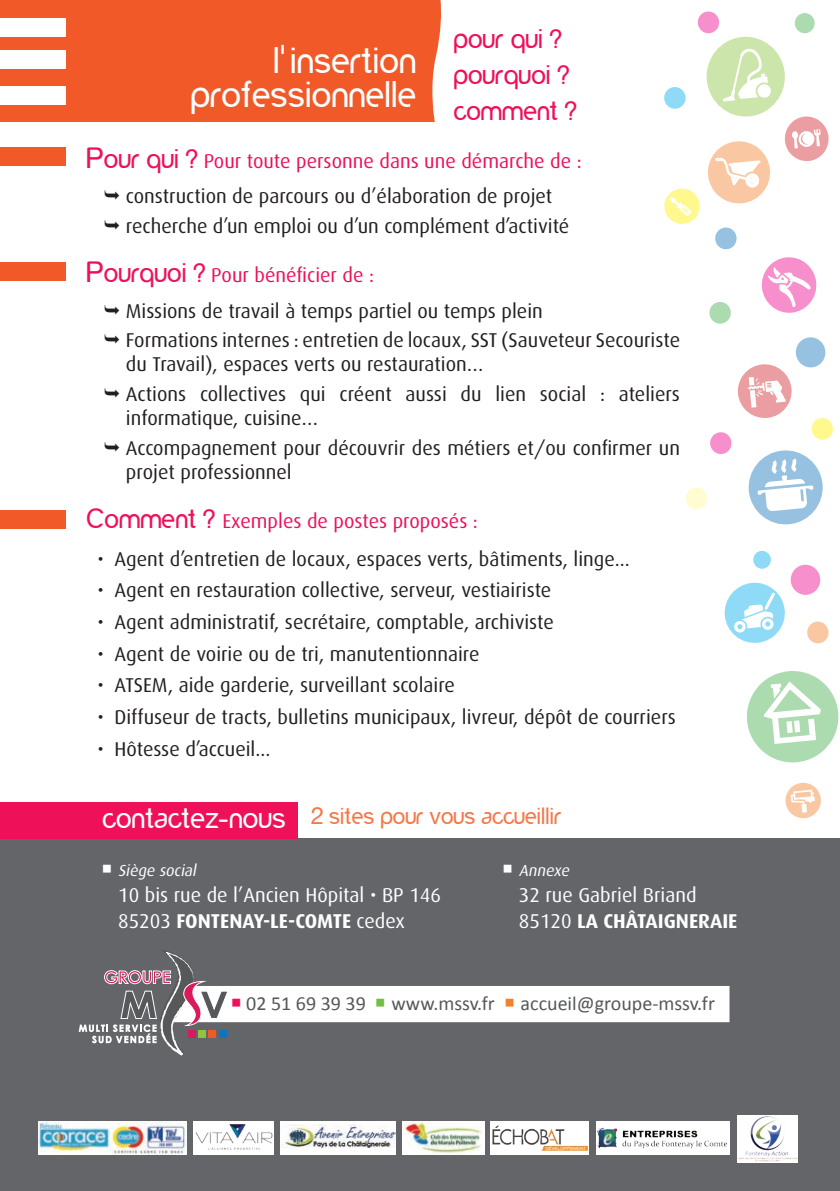
<style>
.page{position:relative;width:840px;height:1191px;background:#fff}
.page>*{position:absolute;margin:0;border:0;box-sizing:border-box;transform-origin:0 0}
.t1{font:37.6px/33.8px "yorkville";color:#fff;text-align:right}
.t2{font:30px "yorkville";color:#fff}
.t3{font:28px/36px "yorkville";color:#ee1059}
.t4{font:24px "yorkville";color:#f47847}
.t5{font:20px/24px "Dax";color:#231f20}
.t6{font:20px/26px "Dax";color:#fff}
.t7{font:20px "Calibri";color:#57585a}
.t8{font:20px "Dax";color:#ee1059}
.t9{font:italic 16px "Dax";color:#fff}
.s1{font-family:"yorkville";font-size:28px;color:#ee1059}
.s2{color:#ee1059}
.s3{font-family:"yorkville";font-size:28px}
.s4{font-weight:700}
.s5{color:#74bf43}
.s6{color:#f4802e}
</style>
<div class="page">
<div style="left:0;top:838px;width:839px;height:353px;background:#636569"></div>
<svg style="left:752px;top:550px;width:18px;height:19px"></svg>
<svg style="left:793px;top:13px;width:21px;height:21px"></svg>
<svg style="left:747px;top:671px;width:92px;height:92px"></svg>
<svg style="left:724px;top:564px;width:96px;height:79px"></svg>
<svg style="left:664px;top:36px;width:165px;height:188px"></svg>
<svg style="left:761px;top:257px;width:56px;height:56px"></svg>
<svg style="left:737px;top:337px;width:88px;height:81px"></svg>
<svg style="left:785px;top:782px;width:36px;height:37px"></svg>
<svg style="left:748px;top:450px;width:75px;height:75px"></svg>
<svg style="left:714px;top:227px;width:22px;height:23px"></svg>
<svg style="left:663px;top:86px;width:22px;height:23px"></svg>
<svg style="left:696px;top:11px;width:23px;height:23px"></svg>
<svg style="left:709px;top:432px;width:22px;height:22px"></svg>
<svg style="left:806px;top:621px;width:22px;height:23px"></svg>
<svg style="left:708px;top:301px;width:22px;height:23px"></svg>
<svg style="left:810px;top:417px;width:23px;height:23px"></svg>
<svg style="left:685px;top:487px;width:22px;height:23px"></svg>
<div style="left:0;top:0;width:441px;height:122px;background:#f15929"></div>
<div style="left:0;top:802px;width:298px;height:36px;background:#ee1059"></div>
<div style="left:0;top:19px;width:65px;height:18px;background:#fff"></div>
<div style="left:0;top:51px;width:65px;height:18px;background:#fff"></div>
<div style="left:0;top:86px;width:65px;height:18px;background:#fff"></div>
<div style="left:0;top:148px;width:65px;height:18px;background:#f15929"></div>
<div style="left:0;top:262px;width:65px;height:19px;background:#f15929"></div>
<div style="left:0;top:510px;width:65px;height:18px;background:#f15929"></div>
<img style="left:38px;top:1121px;width:148px;height:33px">
<div style="left:193px;top:1121px;width:81px;height:33px;background:#fff"></div>
<img style="left:195px;top:1124px;width:78px;height:26px">
<div style="left:596px;top:1121px;width:133px;height:33px;background:#fff"></div>
<img style="left:596px;top:1127px;width:131px;height:21px">
<div style="left:280px;top:1121px;width:116px;height:33px;background:#fff"></div>
<img style="left:280px;top:1124px;width:116px;height:24px">
<div style="left:490px;top:1121px;width:98px;height:33px;background:#fff"></div>
<img style="left:492px;top:1125px;width:94px;height:25px">
<img style="left:737px;top:1115px;width:60px;height:47px">
<img style="left:402px;top:1121px;width:82px;height:33px">
<svg style="left:79px;top:950px;width:650px;height:105px"></svg>
<h1 class="t1" style="left:190px;top:45px;width:227px">l’insertion professionnelle</h1>
<h3 class="t3" style="left:453px;top:22px;width:125px">pour qui ? pourquoi ? comment ?</h3>
<p class="t5" style="left:86px;top:144px;width:496px;line-height:35.4px;text-align:center"><span class="s1">Pour qui ?</span> <span class="s2">Pour toute personne dans une démarche de : </span>construction de parcours ou d’élaboration de projet</p>
<p class="t5" style="left:126px;top:214px;width:444px">recherche d’un emploi ou d’un complément d’activité</p>
<p class="t5" style="left:126px;top:258px;width:418px;line-height:35.4px;text-indent:-40px"><span class="s1">Pourquoi ?</span> <span class="s2">Pour bénéficier de :<br></span>Missions de travail à temps partiel ou temps plein</p>
<p class="t5" style="left:126px;top:329px;width:555px">Formations internes : entretien de locaux, SST (Sauveteur Secouriste du Travail), espaces verts ou restauration…</p>
<p class="t5" style="left:126px;top:382px;width:555px">Actions collectives qui créent aussi du lien social : ateliers informatique, cuisine…</p>
<p class="t5" style="left:126px;top:436px;width:555px">Accompagnement pour découvrir des métiers et/ou confirmer un projet professionnel</p>
<p class="t8" style="left:86px;top:510px;width:393px"><span class="s3">Comment ?</span> Exemples de postes proposés :</p>
<p class="t5" style="left:97px;top:547px;width:533px">• Agent d’entretien de locaux, espaces verts, bâtiments, linge...</p>
<p class="t5" style="left:97px;top:578px;width:455px">• Agent en restauration collective, serveur, vestiairiste</p>
<p class="t5" style="left:97px;top:610px;width:457px">• Agent administratif, secrétaire, comptable, archiviste</p>
<p class="t5" style="left:97px;top:642px;width:383px">• Agent de voirie ou de tri, manutentionnaire</p>
<p class="t5" style="left:97px;top:673px;width:359px">• ATSEM, aide garderie, surveillant scolaire</p>
<p class="t5" style="left:97px;top:705px;width:579px">• Diffuseur de tracts, bulletins municipaux, livreur, dépôt de courriers</p>
<p class="t5" style="left:97px;top:737px;width:174px">• Hôtesse d’accueil...</p>
<h2 class="t2" style="left:102px;top:804px;width:185px">contactez-nous</h2>
<p class="t4" style="left:310px;top:805px;width:252px">2 sites pour vous accueillir</p>
<p class="t9" style="left:101px;top:862px;width:99px">○ Siège social</p>
<p class="t6" style="left:118px;top:882px;width:324px">10 bis rue de l’Ancien Hôpital • BP 146<br>85203 <span class="s4">FONTENAY-LE-COMTE</span> cedex</p>
<p class="t9" style="left:502px;top:862px;width:71px">○ Annexe</p>
<p class="t6" style="left:518px;top:882px;width:220px">32 rue Gabriel Briand<br>85120 <span class="s4">LA CHÂTAIGNERAIE</span></p>
<p class="t7" style="left:230px;top:991px;width:485px"><span class="s2">○</span> 02 51 69 39 39 <span class="s5">○</span> www.mssv.fr <span class="s6">○</span> accueil@groupe-mssv.fr</p>
</div>
